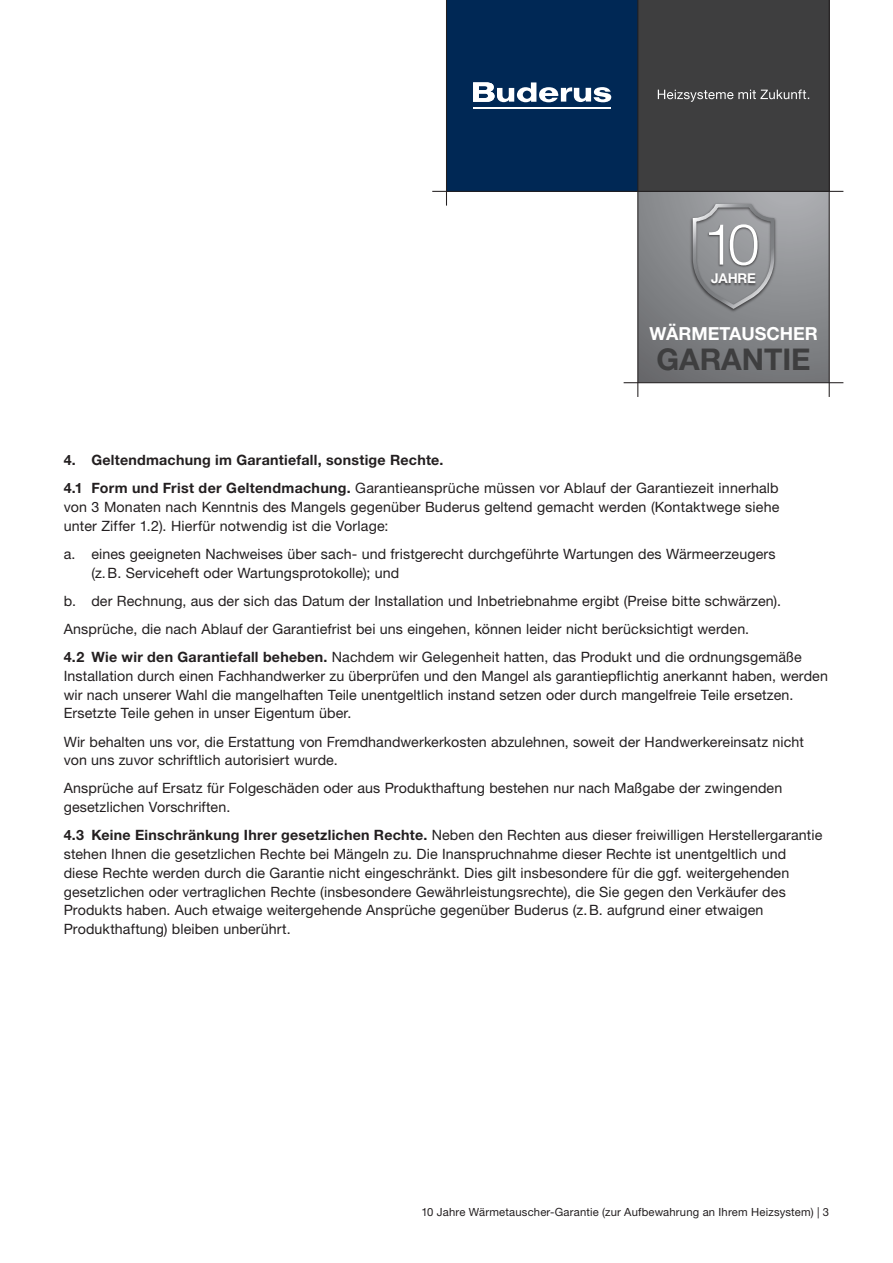
<style>
.page{position:relative;width:893px;height:1263px;background:#fff}
.page>*{position:absolute;margin:0;border:0;box-sizing:border-box;transform-origin:0 0}
.t1{font:300 57px "Helvetica Neue LT Pro";color:#fff}
.t2{font:700 30px "Helvetica Neue LT Pro";color:#3e3e3f}
.t3{font:700 18px "Helvetica Neue LT Pro";color:#fff}
.t4{font:14.25px/18.8px "Helvetica Neue LT Pro";letter-spacing:.005em;color:#231f20}
.t5{font:700 14.25px/28.2px "Helvetica Neue LT Pro";letter-spacing:.015em;color:#231f20}
.t6{font:700 13.5px "Helvetica Neue LT Pro";letter-spacing:-.005em;color:#fff}
.t7{font:11.25px "Helvetica Neue LT Pro";letter-spacing:.015em;color:#231f20}
.s1{font-weight:400}
.s2{font-weight:700}
</style>
<div class="page">
<svg style="left:638px;top:192px;width:191px;height:190px;background:#86878a"></svg>
<img style="left:708px;top:281px;width:51px;height:9px">
<img style="left:701px;top:214px;width:61px;height:67px">
<div style="left:638px;top:0;width:191px;height:191px;background:#3e3e3f"></div>
<svg style="left:658px;top:90px;width:151px;height:12px"></svg>
<div style="left:446px;top:0;width:192px;height:191px;background:#002855"></div>
<hr style="left:473px;top:107px;width:137px;height:2px;background:#fff">
<svg style="left:473px;top:82px;width:138px;height:20px"></svg>
<hr style="left:446px;top:0;width:1px;height:206px;background:#231f20">
<hr style="left:637px;top:0;width:1px;height:397px;background:#231f20">
<hr style="left:432px;top:191px;width:411px;height:1px;background:#231f20">
<hr style="left:624px;top:382px;width:219px;height:1px;background:#231f20">
<hr style="left:829px;top:0;width:1px;height:397px;background:#231f20">
<h1 class="t1" style="left:703px;top:209px;width:57px">10</h1>
<p class="t6" style="left:711px;top:270px;width:46px">JAHRE</p>
<p class="t3" style="left:649px;top:322px;width:170px">WÄRMETAUSCHER</p>
<h2 class="t2" style="left:656px;top:340px;width:156px">GARANTIE</h2>
<p class="t5" style="left:64px;top:446px;width:716px">4. Geltendmachung im Garantiefall, sonstige Rechte.<br>4.1 Form und Frist der Geltendmachung. <span class="s1">Garantieansprüche müssen vor Ablauf der Garantiezeit innerhalb</span></p>
<p class="t4" style="left:64px;top:497px;width:717px">von 3 Monaten nach Kenntnis des Mangels gegenüber Buderus geltend gemacht werden (Kontaktwege siehe unter Ziffer 1.2). Hierfür notwendig ist die Vorlage:</p>
<p class="t4" style="left:91px;top:544px;width:686px;text-indent:-28px">a. eines geeigneten Nachweises über sach- und fristgerecht durchgeführte Wartungen des Wärmeerzeugers (z.B. Serviceheft oder Wartungsprotokolle); und</p>
<p class="t4" style="left:64px;top:586px;width:740px;line-height:28.2px">b. der Rechnung, aus der sich das Datum der Installation und Inbetriebnahme ergibt (Preise bitte schwärzen).<br>Ansprüche, die nach Ablauf der Garantiefrist bei uns eingehen, können leider nicht berücksichtigt werden.<br><span class="s2">4.2 Wie wir den Garantiefall beheben.</span> Nachdem wir Gelegenheit hatten, das Produkt und die ordnungsgemäße</p>
<p class="t4" style="left:64px;top:666px;width:766px">Installation durch einen Fachhandwerker zu überprüfen und den Mangel als garantiepflichtig anerkannt haben, werden wir nach unserer Wahl die mangelhaften Teile unentgeltlich instand setzen oder durch mangelfreie Teile ersetzen.<br>Ersetzte Teile gehen in unser Eigentum über.</p>
<p class="t4" style="left:64px;top:732px;width:742px">Wir behalten uns vor, die Erstattung von Fremdhandwerkerkosten abzulehnen, soweit der Handwerkereinsatz nicht von uns zuvor schriftlich autorisiert wurde.</p>
<p class="t4" style="left:64px;top:779px;width:720px">Ansprüche auf Ersatz für Folgeschäden oder aus Produkthaftung bestehen nur nach Maßgabe der zwingenden gesetzlichen Vorschriften.</p>
<p class="t4" style="left:64px;top:825px;width:760px"><span class="s2">4.3 Keine Einschränkung Ihrer gesetzlichen Rechte.</span> Neben den Rechten aus dieser freiwilligen Herstellergarantie stehen Ihnen die gesetzlichen Rechte bei Mängeln zu. Die Inanspruchnahme dieser Rechte ist unentgeltlich und diese Rechte werden durch die Garantie nicht eingeschränkt. Dies gilt insbesondere für die ggf. weitergehenden gesetzlichen oder vertraglichen Rechte (insbesondere Gewährleistungsrechte), die Sie gegen den Verkäufer des Produkts haben. Auch etwaige weitergehende Ansprüche gegenüber Buderus (z.B. aufgrund einer etwaigen Produkthaftung) bleiben unberührt.</p>
<p class="t7" style="left:421px;top:1205px;width:409px">10 Jahre Wärmetauscher-Garantie (zur Aufbewahrung an Ihrem Heizsystem) | 3</p>
</div>
